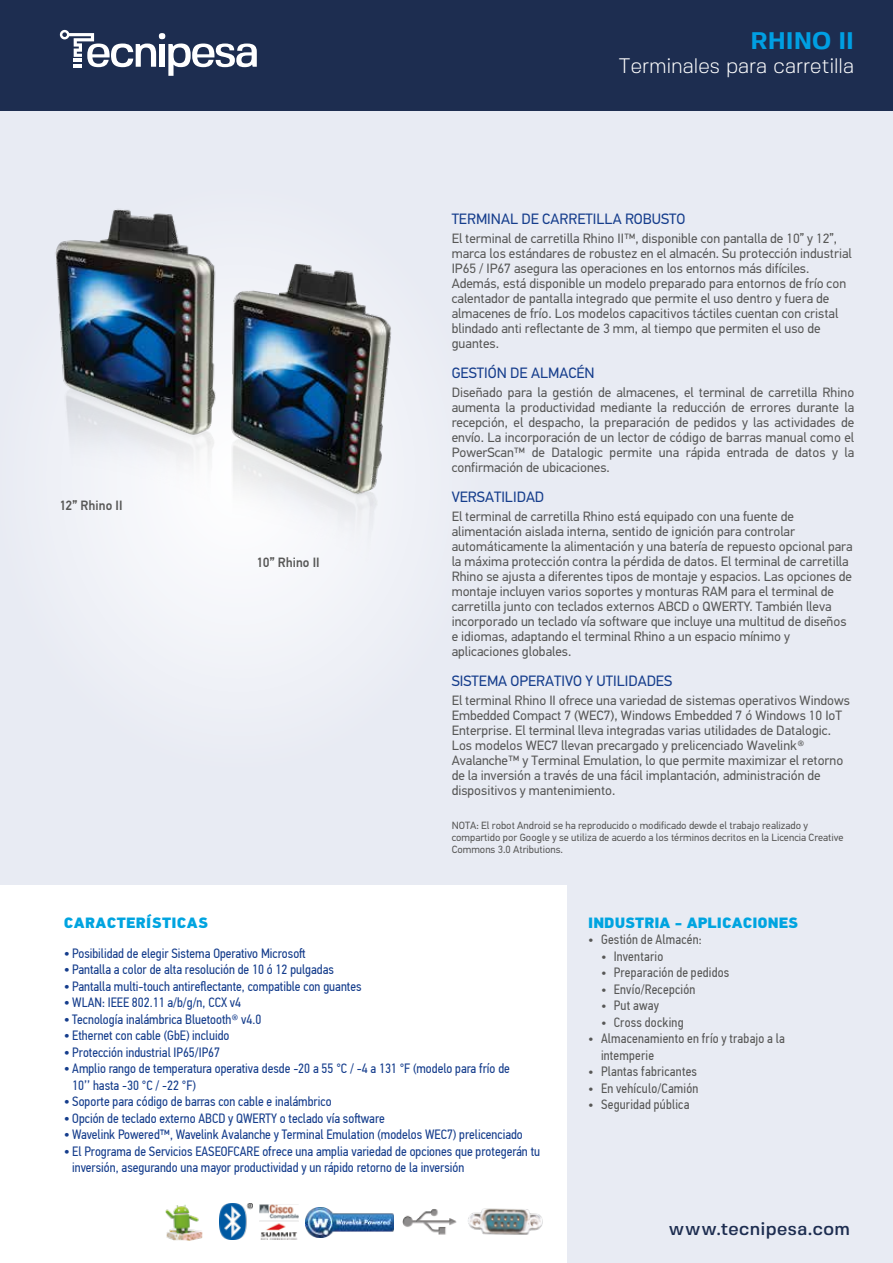
<style>
.page{position:relative;width:893px;height:1263px;background:#e8ebf3}
.page>*{position:absolute;margin:0;border:0;box-sizing:border-box;transform-origin:0 0}
.t1{font:700 24px "Fivo Sans";color:#009fe3}
.t2{font:300 21px "Fivo Sans";color:#fff}
.t3{font:500 18px "Fivo Sans";letter-spacing:.03em;color:#1d2d50}
.t4{font:15px "PF Din Text Pro";color:#153d8c}
.t5{font:900 15px "PF Din Text Pro";color:#00a4e0}
.t6{font:900 15px "PF Din Text Pro";letter-spacing:.02em;color:#00a4e0}
.t7{font:13.5px/15px "PF Din Text Pro";color:#575756}
.t8{font:13.5px/16.5px "PF Din Text Cond Pro";color:#153d8c}
.t9{font:13.5px/16.5px "PF Din Text Cond Pro";letter-spacing:.015em;color:#575756}
.t10{font:500 13.5px "PF Din Text Pro";letter-spacing:.005em;color:#575756;scale:.95 1}
.t11{font:10.5px/12px "PF Din Text Pro";color:#575756}
.s1{font-size:15px}
</style>
<div class="page">
<img style="left:55px;top:209px;width:336px;height:362px">
<div style="left:0;top:885px;width:567px;height:378px;background:#fff"></div>
<img style="left:402px;top:1209px;width:55px;height:26px">
<img style="left:468px;top:1208px;width:75px;height:27px">
<img style="left:220px;top:1204px;width:33px;height:36px">
<img style="left:260px;top:1204px;width:38px;height:36px">
<img style="left:305px;top:1207px;width:89px;height:30px">
<img style="left:166px;top:1205px;width:37px;height:35px">
<div style="left:0;top:0;width:893px;height:111px;background:#1d2d50"></div>
<svg style="left:60px;top:30px;width:197px;height:46px"></svg>
<p class="t10" style="left:59px;top:497px;width:68px">12” Rhino II</p>
<p class="t10" style="left:257px;top:554px;width:68px">10” Rhino II</p>
<h1 class="t1" style="left:750px;top:26px;width:105px">RHINO II</h1>
<h2 class="t2" style="left:619px;top:53px;width:237px">Terminales para carretilla</h2>
<p class="t4" style="left:452px;top:210px;width:235px">TERMINAL DE CARRETILLA ROBUSTO</p>
<p class="t7" style="left:452px;top:231px;width:402px">El terminal de carretilla Rhino II™, disponible con pantalla de 10” y 12”, marca los estándares de robustez en el almacén. Su protección industrial IP65 / IP67 asegura las operaciones en los entornos más difíciles.<br>Además, está disponible un modelo preparado para entornos de frío con calentador de pantalla integrado que permite el uso dentro y fuera de almacenes de frío. Los modelos capacitivos táctiles cuentan con cristal blindado anti reflectante de 3 mm, al tiempo que permiten el uso de guantes.</p>
<p class="t4" style="left:452px;top:364px;width:145px">GESTIÓN DE ALMACÉN</p>
<p class="t7" style="left:452px;top:385px;width:404px;text-align:justify">Diseñado para la gestión de almacenes, el terminal de carretilla Rhino aumenta la productividad mediante la reducción de errores durante la recepción, el despacho, la preparación de pedidos y las actividades de envío. La incorporación de un lector de código de barras manual como el PowerScan™ de Datalogic permite una rápida entrada de datos y la confirmación de ubicaciones.</p>
<p class="t4" style="left:452px;top:488px;width:94px">VERSATILIDAD</p>
<p class="t7" style="left:452px;top:509px;width:403px">El terminal de carretilla Rhino está equipado con una fuente de alimentación aislada interna, sentido de ignición para controlar automáticamente la alimentación y una batería de repuesto opcional para la máxima protección contra la pérdida de datos. El terminal de carretilla Rhino se ajusta a diferentes tipos de montaje y espacios. Las opciones de montaje incluyen varios soportes y monturas RAM para el terminal de carretilla junto con teclados externos ABCD o QWERTY. También lleva incorporado un teclado vía software que incluye una multitud de diseños e idiomas, adaptando el terminal Rhino a un espacio mínimo y aplicaciones globales.</p>
<p class="t4" style="left:452px;top:672px;width:222px">SISTEMA OPERATIVO Y UTILIDADES</p>
<p class="t7" style="left:452px;top:693px;width:400px">El terminal Rhino II ofrece una variedad de sistemas operativos Windows Embedded Compact 7 (WEC7), Windows Embedded 7 ó Windows 10 IoT Enterprise. El terminal lleva integradas varias utilidades de Datalogic.<br>Los modelos WEC7 llevan precargado y prelicenciado Wavelink® Avalanche™ y Terminal Emulation, lo que permite maximizar el retorno de la inversión a través de una fácil implantación, administración de dispositivos y mantenimiento.</p>
<p class="t11" style="left:452px;top:820px;width:393px">NOTA: El robot Android se ha reproducido o modificado dewde el trabajo realizado y compartido por Google y se utiliza de acuerdo a los términos decritos en la Licencia Creative<br>Commons 3.0 Atributions.</p>
<p class="t6" style="left:64px;top:913px;width:146px">CARACTERÍSTICAS</p>
<p class="t8" style="left:64px;top:945px;width:243px"><span class="s1">•</span> Posibilidad de elegir Sistema Operativo Microsoft</p>
<p class="t8" style="left:64px;top:961px;width:272px"><span class="s1">•</span> Pantalla a color de alta resolución de 10 ó 12 pulgadas</p>
<p class="t8" style="left:64px;top:978px;width:299px"><span class="s1">•</span> Pantalla multi-touch antireflectante, compatible con guantes</p>
<p class="t8" style="left:64px;top:994px;width:179px"><span class="s1">•</span> WLAN: IEEE 802.11 a/b/g/n, CCX v4</p>
<p class="t8" style="left:64px;top:1011px;width:199px"><span class="s1">•</span> Tecnología inalámbrica Bluetooth® v4.0</p>
<p class="t8" style="left:64px;top:1027px;width:167px"><span class="s1">•</span> Ethernet con cable (GbE) incluido</p>
<p class="t8" style="left:64px;top:1044px;width:158px"><span class="s1">•</span> Protección industrial IP65/IP67</p>
<p class="t8" style="left:72px;top:1060px;width:439px;text-indent:-9px"><span class="s1">•</span> Amplio rango de temperatura operativa desde -20 a 55 °C / -4 a 131 °F (modelo para frío de<br>10’’ hasta -30 °C / -22 °F)</p>
<p class="t8" style="left:64px;top:1093px;width:269px"><span class="s1">•</span> Soporte para código de barras con cable e inalámbrico</p>
<p class="t8" style="left:64px;top:1110px;width:323px"><span class="s1">•</span> Opción de teclado externo ABCD y QWERTY o teclado vía software</p>
<p class="t8" style="left:64px;top:1126px;width:461px"><span class="s1">•</span> Wavelink Powered™, Wavelink Avalanche y Terminal Emulation (modelos WEC7) prelicenciado</p>
<p class="t8" style="left:72px;top:1143px;width:469px;text-indent:-9px"><span class="s1">•</span> El Programa de Servicios EASEOFCARE ofrece una amplia variedad de opciones que protegerán tu inversión, asegurando una mayor productividad y un rápido retorno de la inversión</p>
<p class="t5" style="left:588px;top:913px;width:212px">INDUSTRIA - APLICACIONES</p>
<p class="t9" style="left:588px;top:931px;width:115px">• Gestión de Almacén:</p>
<p class="t9" style="left:601px;top:948px;width:64px">• Inventario</p>
<p class="t9" style="left:601px;top:964px;width:130px">• Preparación de pedidos</p>
<p class="t9" style="left:601px;top:981px;width:96px">• Envío/Recepción</p>
<p class="t9" style="left:601px;top:997px;width:59px">• Put away</p>
<p class="t9" style="left:601px;top:1014px;width:84px">• Cross docking</p>
<p class="t9" style="left:601px;top:1030px;width:185px;text-indent:-13px">• Almacenamiento en frío y trabajo a la intemperie</p>
<p class="t9" style="left:588px;top:1063px;width:110px">• Plantas fabricantes</p>
<p class="t9" style="left:588px;top:1080px;width:112px">• En vehículo/Camión</p>
<p class="t9" style="left:588px;top:1096px;width:103px">• Seguridad pública</p>
<h3 class="t3" style="left:669px;top:1221px;width:183px">www.tecnipesa.com</h3>
</div>
